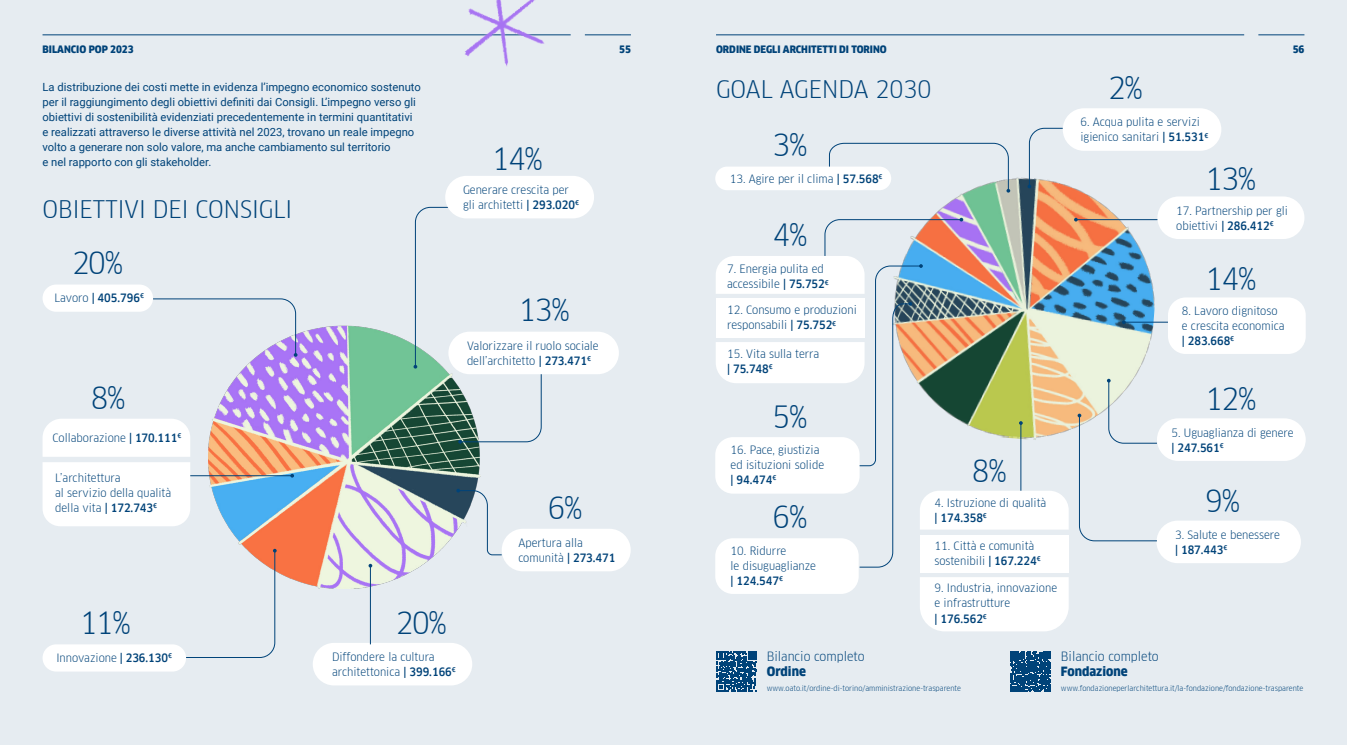
<style>
.page{position:relative;width:1347px;height:745px;background:#fff}
.page>*{position:absolute;margin:0;border:0;box-sizing:border-box;transform-origin:0 0}
.t1{font:30px "Clan Offc Narr";letter-spacing:-.05em;color:#004379}
.t2{font:23.75px "Clan Offc Narr";color:#004379}
.t3{font:12.5px "Clan Offc Narr";color:#004379}
.t4{font:900 12.5px "Clan Offc Narr";color:#004379}
.t5{font:11.25px/15px "Clan Offc Narr";color:#004379}
.t6{font:11.25px/15px "Roboto";color:#004379}
.t7{font:500 11.25px "Clan Offc Narr";color:#004379}
.t8{font:900 10px "Clan Offc Narr";color:#004379}
.t9{font:7.5px "Clan Offc Narr";color:#004379}
.t10{font:500 6.5px "Clan Offc Narr";color:#004379}
.s1{font-weight:500}
.s2{font-weight:400}
</style>
<div class="page">
<div style="left:0;top:0;width:1346px;height:744px;background:#e6ecf1"></div>
<hr style="left:43px;top:35px;width:527px;height:1px;background:#004379">
<hr style="left:585px;top:35px;width:46px;height:1px;background:#004379">
<img style="left:931px;top:177px;width:233px;height:271px">
<svg style="left:716px;top:651px;width:40px;height:39px"></svg>
<img style="left:208px;top:325px;width:272px;height:263px">
<div style="left:448px;top:331px;width:171px;height:43px;background:#fff;border-radius:21px"></div>
<div style="left:1157px;top:418px;width:148px;height:42px;background:#fff;border-radius:21px"></div>
<div style="left:1156px;top:520px;width:144px;height:43px;background:#fff;border-radius:21px"></div>
<div style="left:502px;top:528px;width:128px;height:43px;background:#fff;border-radius:21px"></div>
<div style="left:43px;top:284px;width:110px;height:27px;background:#fff;border-radius:14px"></div>
<div style="left:715px;top:166px;width:176px;height:24px;background:#fff;border-radius:12px"></div>
<div style="left:313px;top:642px;width:159px;height:43px;background:#fff;border-radius:21px"></div>
<div style="left:43px;top:644px;width:143px;height:27px;background:#fff;border-radius:14px"></div>
<div style="left:1168px;top:297px;width:137px;height:57px;background:#fff;border-radius:18px"></div>
<div style="left:43px;top:419px;width:147px;height:37px;background:#fff"></div>
<div style="left:43px;top:462px;width:147px;height:64px;background:#fff"></div>
<svg style="left:186px;top:548px;width:91px;height:110px"></svg>
<hr style="left:370px;top:565px;width:1px;height:79px;background:#004379">
<svg style="left:368px;top:563px;width:4px;height:4px"></svg>
<div style="left:445px;top:176px;width:149px;height:42px;background:#fff;border-radius:21px"></div>
<div style="left:1157px;top:196px;width:147px;height:43px;background:#fff;border-radius:21px"></div>
<div style="left:1062px;top:108px;width:159px;height:43px;background:#fff;border-radius:21px"></div>
<svg style="left:152px;top:298px;width:145px;height:58px"></svg>
<svg style="left:413px;top:206px;width:129px;height:237px"></svg>
<svg style="left:456px;top:488px;width:46px;height:67px"></svg>
<svg style="left:1027px;top:127px;width:36px;height:61px"></svg>
<hr style="left:1123px;top:321px;width:45px;height:1px;background:#004379">
<svg style="left:1121px;top:320px;width:4px;height:4px"></svg>
<hr style="left:1075px;top:219px;width:82px;height:1px;background:#004379">
<svg style="left:1077px;top:378px;width:80px;height:163px"></svg>
<svg style="left:715px;top:218px;width:353px;height:413px"></svg>
<svg style="left:828px;top:142px;width:182px;height:50px"></svg>
<img style="left:463px;top:0;width:84px;height:67px">
<hr style="left:190px;top:475px;width:102px;height:1px;background:#004379">
<svg style="left:290px;top:473px;width:4px;height:4px"></svg>
<svg style="left:1010px;top:651px;width:41px;height:40px;background:#195586"></svg>
<p class="t8" style="left:43px;top:44px;width:93px">BILANCIO POP 2023</p>
<p class="t8" style="left:619px;top:44px;width:13px">55</p>
<p class="t8" style="left:716px;top:44px;width:172px">ORDINE DEGLI ARCHITETTI DI TORINO</p>
<p class="t8" style="left:1292px;top:44px;width:13px">56</p>
<p class="t6" style="left:43px;top:79px;width:380px">La distribuzione dei costi mette in evidenza l’impegno economico sostenuto per il raggiungimento degli obiettivi definiti dai Consigli. L’impegno verso gli obiettivi di sostenibilità evidenziati precedentemente in termini quantitativi e realizzati attraverso le diverse attività nel 2023, trovano un reale impegno volto a generare non solo valore, ma anche cambiamento sul territorio<br>e nel rapporto con gli stakeholder.</p>
<h2 class="t2" style="left:43px;top:196px;width:251px">OBIETTIVI DEI CONSIGLI</h2>
<h1 class="t1" style="left:1108px;top:71px;width:37px">2%</h1>
<h2 class="t2" style="left:716px;top:76px;width:217px">GOAL AGENDA 2030</h2>
<p class="t5" style="left:1080px;top:115px;width:129px">6. Acqua pulita e servizi igienico sanitari <span class="s1">| 51.531</span><sup>€</sup></p>
<h1 class="t1" style="left:772px;top:128px;width:37px">3%</h1>
<h1 class="t1" style="left:492px;top:142px;width:53px">14%</h1>
<h1 class="t1" style="left:1205px;top:162px;width:53px">13%</h1>
<p class="t5" style="left:729px;top:171px;width:154px">13. Agire per il clima <span class="s1">| 57.568</span><sup>€</sup></p>
<p class="t5" style="left:463px;top:182px;width:117px">Generare crescita per gli architetti <span class="s1">| 293.020</span><sup>€</sup></p>
<p class="t5" style="left:1176px;top:203px;width:113px">17. Partnership per gli obiettivi <span class="s1">| 286.412</span><sup>€</sup></p>
<h1 class="t1" style="left:772px;top:218px;width:37px">4%</h1>
<h1 class="t1" style="left:72px;top:246px;width:53px">20%</h1>
<p class="t7" style="left:54px;top:292px;width:91px"><span class="s2">Lavoro</span> | 405.796<sup>€</sup></p>
<h1 class="t1" style="left:91px;top:381px;width:37px">8%</h1>
<p class="t5" style="left:53px;top:430px;width:130px">Collaborazione <span class="s1">| 170.111</span><sup>€</sup></p>
<p class="t5" style="left:55px;top:469px;width:118px">L’architettura<br>al servizio della qualità della vita <span class="s1">| 172.743</span><sup>€</sup></p>
<h1 class="t1" style="left:80px;top:605px;width:53px">11%</h1>
<h1 class="t1" style="left:396px;top:605px;width:53px">20%</h1>
<p class="t5" style="left:56px;top:650px;width:117px">Innovazione <span class="s1">| 236.130</span><sup>€</sup></p>
<p class="t5" style="left:332px;top:649px;width:125px">Diffondere la cultura architettonica <span class="s1">| 399.166</span><sup>€</sup></p>
<h1 class="t1" style="left:518px;top:293px;width:53px">13%</h1>
<p class="t5" style="left:467px;top:338px;width:133px">Valorizzare il ruolo sociale dell’architetto <span class="s1">| 273.471</span><sup>€</sup></p>
<p class="t5" style="left:727px;top:261px;width:103px">7. Energia pulita ed accessibile <span class="s1">| 75.752</span><sup>€</sup></p>
<p class="t5" style="left:727px;top:303px;width:131px">12. Consumo e produzioni responsabili <span class="s1">| 75.752</span><sup>€</sup></p>
<p class="t5" style="left:727px;top:346px;width:94px">15. Vita sulla terra <span class="s1">| 75.748</span><sup>€</sup></p>
<h1 class="t1" style="left:772px;top:399px;width:37px">5%</h1>
<p class="t5" style="left:730px;top:442px;width:95px">16. Pace, giustizia ed isituzioni solide <span class="s1">| 94.474</span><sup>€</sup></p>
<h1 class="t1" style="left:971px;top:454px;width:37px">8%</h1>
<h1 class="t1" style="left:1205px;top:262px;width:53px">14%</h1>
<p class="t5" style="left:1181px;top:303px;width:104px">8. Lavoro dignitoso e crescita economica <span class="s1">| 283.668</span><sup>€</sup></p>
<h1 class="t1" style="left:1205px;top:382px;width:53px">12%</h1>
<p class="t5" style="left:1171px;top:424px;width:124px">5. Uguaglianza di genere <span class="s1">| 247.561</span><sup>€</sup></p>
<h1 class="t1" style="left:547px;top:491px;width:37px">6%</h1>
<h1 class="t1" style="left:1205px;top:484px;width:37px">9%</h1>
<p class="t5" style="left:934px;top:495px;width:113px">4. Istruzione di qualità <span class="s1">| 174.358</span><sup>€</sup></p>
<p class="t5" style="left:934px;top:538px;width:108px">11. Città e comunità sostenibili <span class="s1">| 167.224</span><sup>€</sup></p>
<p class="t5" style="left:934px;top:580px;width:124px">9. Industria, innovazione e infrastrutture<br><span class="s1">| 176.562</span><sup>€</sup></p>
<h1 class="t1" style="left:772px;top:500px;width:37px">6%</h1>
<p class="t5" style="left:1175px;top:527px;width:106px">3. Salute e benessere</p>
<p class="t7" style="left:1175px;top:543px;width:50px">| 187.443</p>
<p class="t5" style="left:518px;top:535px;width:66px">Apertura alla</p>
<p class="t10" style="left:1223px;top:543px;width:5px">€</p>
<p class="t5" style="left:518px;top:550px;width:99px">comunità <span class="s1">| 273.471</span></p>
<p class="t5" style="left:730px;top:542px;width:87px">10. Ridurre<br>le disuguaglianze <span class="s1">| 124.547</span><sup>€</sup></p>
<p class="t3" style="left:766px;top:649px;width:99px">Bilancio completo</p>
<p class="t4" style="left:766px;top:664px;width:41px">Ordine</p>
<p class="t9" style="left:766px;top:684px;width:196px">www.oato.it/ordine-di-torino/amministrazione-trasparente</p>
<p class="t3" style="left:1061px;top:649px;width:99px">Bilancio completo</p>
<p class="t4" style="left:1061px;top:664px;width:68px">Fondazione</p>
<p class="t9" style="left:1061px;top:684px;width:244px">www.fondazioneperlarchitettura.it/la-fondazione/fondazione-trasparente</p>
</div>
